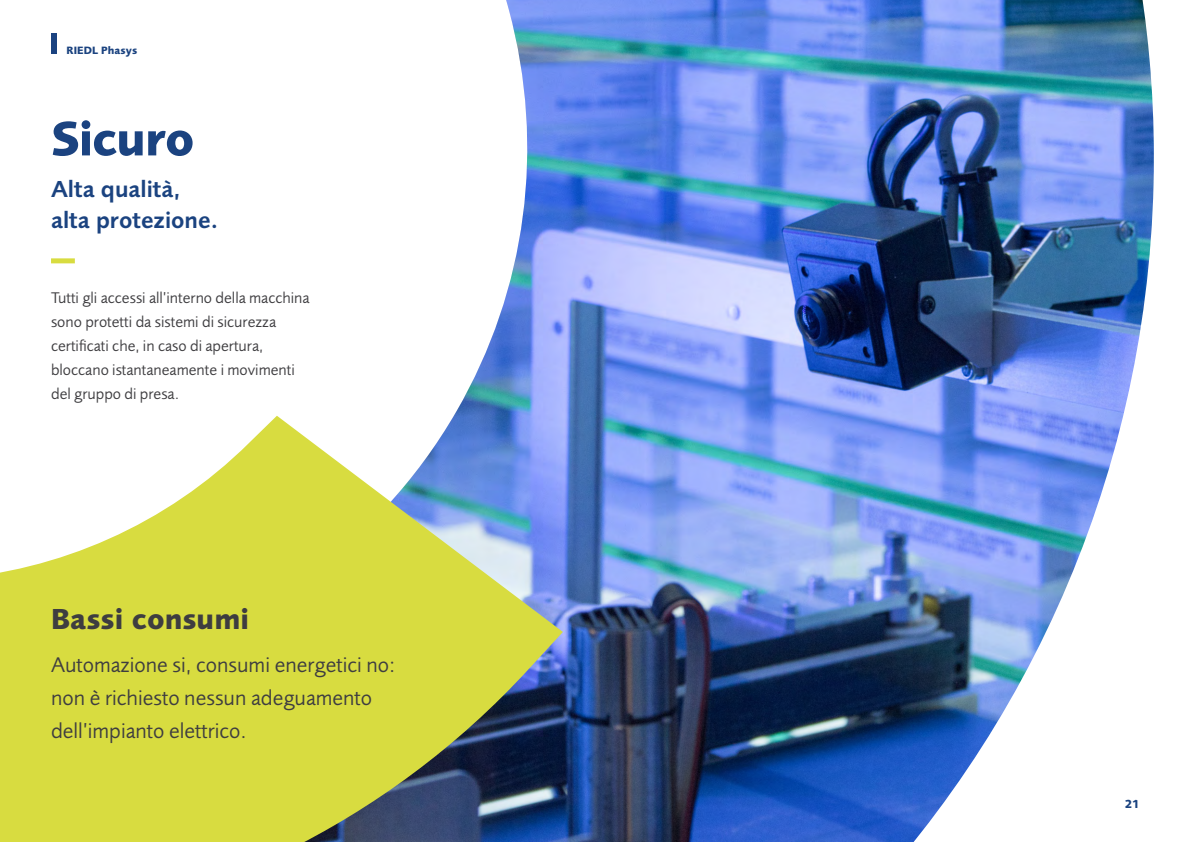
<style>
.page{position:relative;width:1191px;height:842px;background:#fff}
.page>*{position:absolute;margin:0;border:0;box-sizing:border-box;transform-origin:0 0}
.t1{font:700 50px "Foundry Sans OT2";letter-spacing:-.02em;color:#1b4380}
.t2{font:700 30px "Foundry Sans OT2";color:#3e3d40}
.t3{font:600 24px/31px "Foundry Sans OT2";color:#1b4380}
.t4{font:22px/33px "Foundry Sans OT2";color:#3e3d40}
.t5{font:16px/24px "Foundry Sans OT2";color:#3e3d40}
.t6{font:700 12px "Foundry Sans OT2";color:#1b4380}
.t7{font:700 11px "Foundry Sans OT2";letter-spacing:.01em;color:#1b4380}
</style>
<div class="page">
<img style="left:0;top:0;width:1154px;height:842px">
<div style="left:51px;top:258px;width:24px;height:5px;background:#d8dc40"></div>
<p class="t7" style="left:67px;top:41px;width:72px">RIEDL Phasys</p>
<h1 class="t1" style="left:51px;top:100px;width:145px">Sicuro</h1>
<h3 class="t3" style="left:51px;top:171px;width:169px">Alta qualità, alta protezione.</h3>
<p class="t5" style="left:51px;top:285px;width:260px">Tutti gli accessi all’interno della macchina sono protetti da sistemi di sicurezza certificati che, in caso di apertura, bloccano istantaneamente i movimenti del gruppo di presa.</p>
<h2 class="t2" style="left:51px;top:595px;width:199px">Bassi consumi</h2>
<h3 class="t4" style="left:51px;top:647px;width:346px">Automazione si, consumi energetici no: non è richiesto nessun adeguamento dell’impianto elettrico.</h3>
<p class="t6" style="left:1124px;top:794px;width:16px">21</p>
</div>
